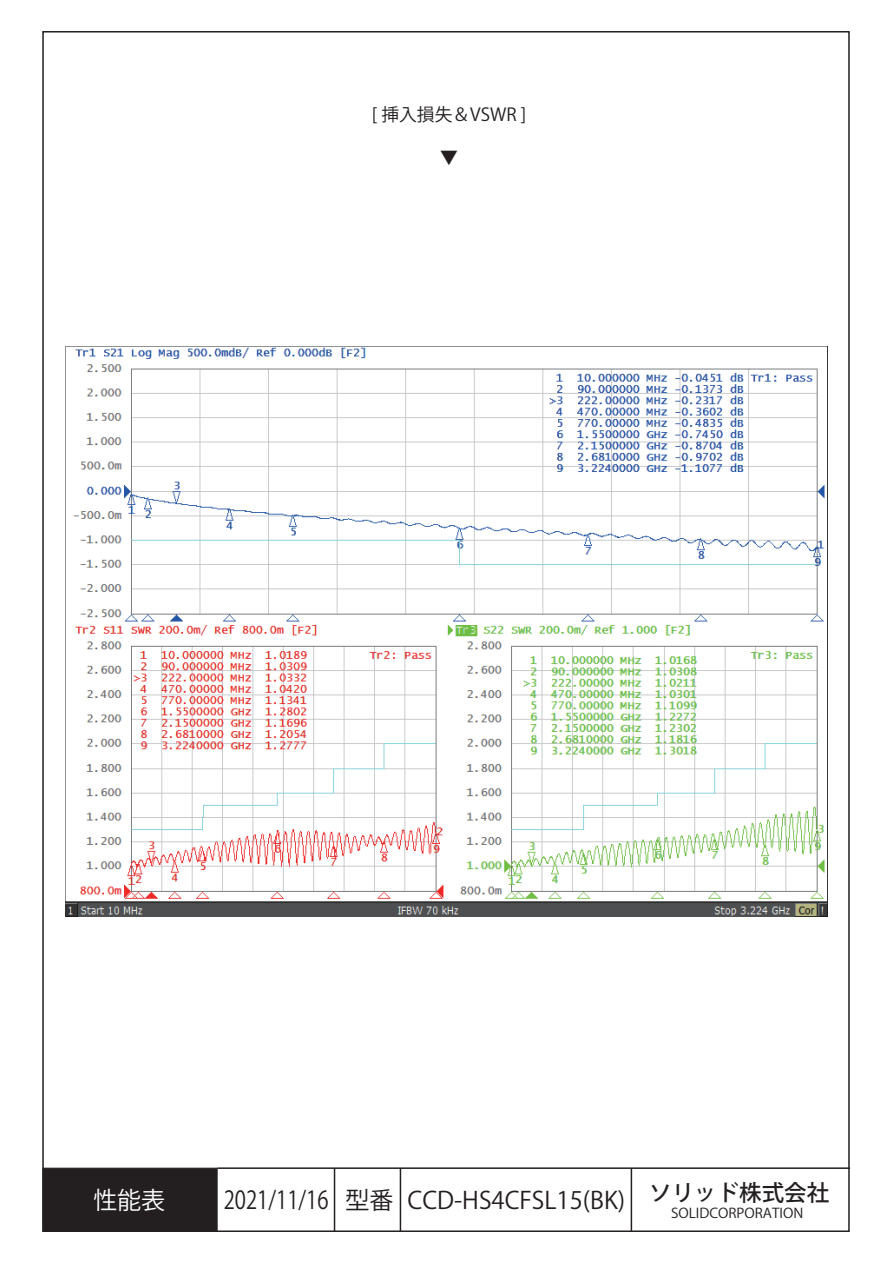
<style>
.page{position:relative;width:893px;height:1263px;background:#fff}
.page>*{position:absolute;margin:0;border:0;box-sizing:border-box;transform-origin:0 0}
.t1{font:24.75px "Koz Go Pro";color:#231f20;scale:.82 1}
.t2{font:24px "Koz Go Pro";color:#fff}
.t3{font:24px "Koz Go Pro";color:#231f20}
.t4{font:23.85px "Koz Go Pro";color:#231f20}
.t5{font:500 22.5px "Koz Go Pro";color:#231f20}
.t6{font:17.7px "Koz Go Pro";color:#231f20}
.t7{font:13.5px "Koz Go Pro";color:#231f20;scale:1.04 1}
</style>
<div class="page">
<div style="left:43px;top:1168px;width:174px;height:63px;background:#231f20;border:1px solid #231f20"></div>
<hr style="left:217px;top:1167px;width:633px;height:2px;background:#231f20">
<hr style="left:400px;top:1168px;width:1px;height:63px;background:#231f20">
<hr style="left:631px;top:1168px;width:1px;height:63px;background:#231f20">
<hr style="left:334px;top:1168px;width:1px;height:63px;background:#231f20">
<img style="left:66px;top:347px;width:762px;height:569px">
<p class="t6" style="left:372px;top:103px;width:156px">[ 挿入損失＆VSWR ]</p>
<p class="t6" style="left:440px;top:146px;width:19px">▼</p>
<p class="t2" style="left:93px;top:1185px;width:73px">性能表</p>
<p class="t3" style="left:345px;top:1185px;width:49px">型番</p>
<p class="t5" style="left:649px;top:1178px;width:181px">ソリッド株式会社</p>
<p class="t1" style="left:224px;top:1184px;width:129px">2021/11/16</p>
<p class="t4" style="left:408px;top:1185px;width:219px">CCD-HS4CFSL15(BK)</p>
<p class="t7" style="left:671px;top:1204px;width:129px">SOLIDCORPORATION</p>
</div>
